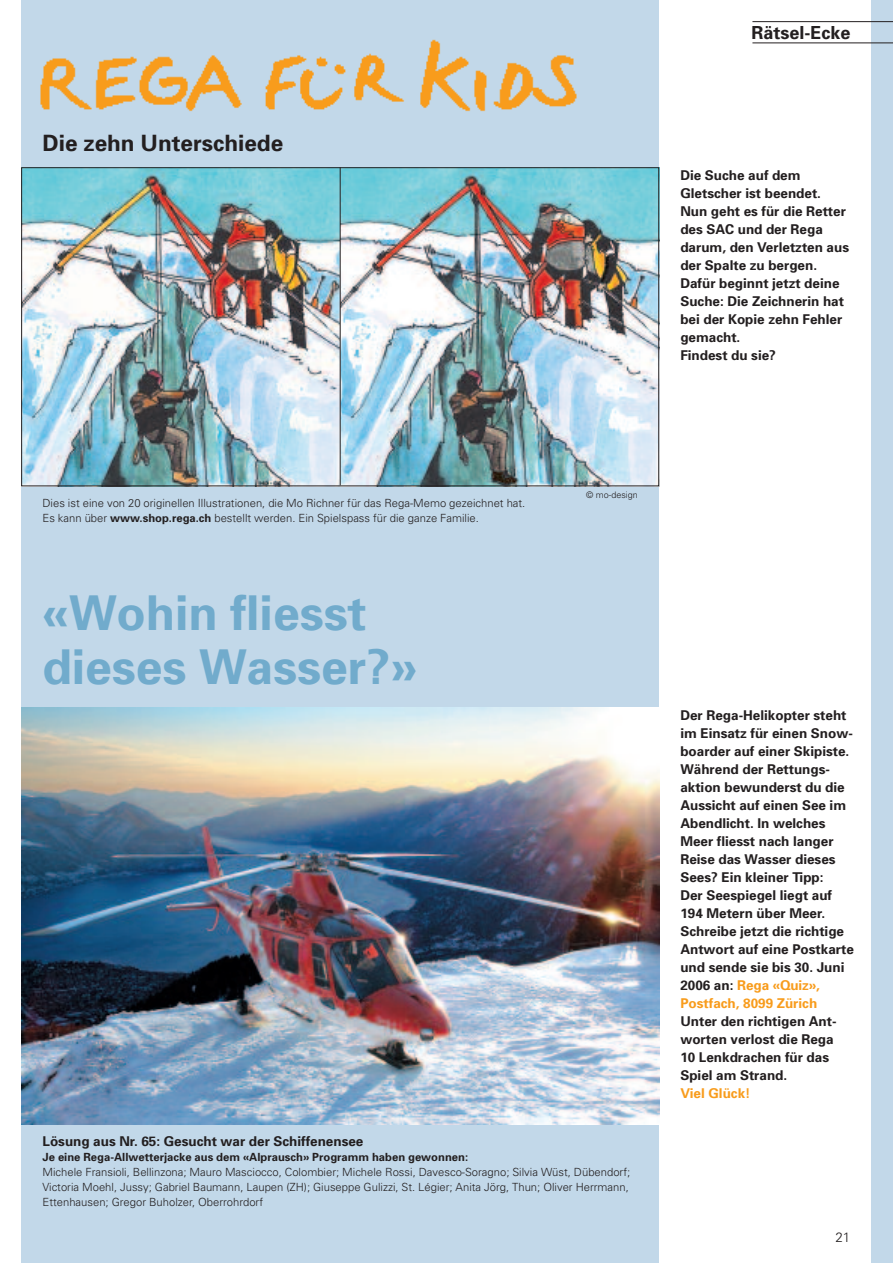
<style>
.page{position:relative;width:893px;height:1263px;background:#fff}
.page>*{position:absolute;margin:0;border:0;box-sizing:border-box;transform-origin:0 0}
.t1{font:700 48px/54px "Univers";color:#71abcc}
.t2{font:700 22.5px "Univers";color:#231f20}
.t3{font:700 18px "Univers";color:#231f20}
.t4{font:700 13.5px/18px "Univers";color:#231f20}
.t5{font:700 13.5px "Univers";color:#f89c1c}
.t6{font:300 13.5px "Univers";color:#231f20}
.t7{font:300 11.25px/15px "Univers";color:#231f20}
.t8{font:700 11.25px "Univers";color:#231f20}
.t9{font:300 9px "Univers";color:#231f20}
.s1{font-weight:700}
.s2{color:#f89c1c}
</style>
<div class="page">
<div style="left:872px;top:0;width:21px;height:1263px;background:#c2d8e9"></div>
<div style="left:21px;top:0;width:638px;height:1263px;background:#c2d8e9"></div>
<hr style="left:752px;top:21px;width:141px;height:1px;background:#231f20">
<hr style="left:752px;top:43px;width:141px;height:1px;background:#231f20">
<img style="left:21px;top:708px;width:638px;height:416px">
<img style="left:23px;top:169px;width:317px;height:315px">
<img style="left:341px;top:169px;width:316px;height:315px">
<img style="left:40px;top:39px;width:537px;height:73px">
<hr style="left:340px;top:167px;width:1px;height:318px;background:#231f20">
<h2 class="t2" style="left:43px;top:135px;width:242px">Die zehn Unterschiede</h2>
<h3 class="t3" style="left:751px;top:26px;width:101px">Rätsel-Ecke</h3>
<p class="t4" style="left:680px;top:167px;width:170px">Die Suche auf dem<br>Gletscher ist beendet.<br>Nun geht es für die Retter des SAC und der Rega darum, den Verletzten aus der Spalte zu bergen.<br>Dafür beginnt jetzt deine<br>Suche: Die Zeichnerin hat bei der Kopie zehn Fehler gemacht.<br>Findest du sie?</p>
<p class="t7" style="left:43px;top:496px;width:484px">Dies ist eine von 20 originellen Illustrationen, die Mo Richner für das Rega-Memo gezeichnet hat.<br>Es kann über <span class="s1">www.shop.rega.ch</span> bestellt werden. Ein Spielspass für die ganze Familie.</p>
<h1 class="t1" style="left:43px;top:590px;width:376px">«Wohin fliesst dieses Wasser?»</h1>
<p class="t9" style="left:586px;top:491px;width:53px">© mo-design</p>
<p class="t4" style="left:43px;top:1133px;width:322px">Lösung aus Nr. 65: Gesucht war der Schiffenensee</p>
<p class="t8" style="left:43px;top:1152px;width:427px">Je eine Rega-Allwetterjacke aus dem «Alprausch» Programm haben gewonnen:</p>
<p class="t7" style="left:43px;top:1165px;width:589px">Michele Fransioli, Bellinzona; Mauro Masciocco, Colombier; Michele Rossi, Davesco-Soragno; Silvia Wüst, Dübendorf;<br>Victoria Moehl, Jussy; Gabriel Baumann, Laupen (ZH); Giuseppe Gulizzi, St. Légier; Anita Jörg, Thun; Oliver Herrmann,<br>Ettenhausen; Gregor Buholzer, Oberrohrdorf</p>
<p class="t4" style="left:680px;top:707px;width:175px">Der Rega-Helikopter steht im Einsatz für einen Snow&shy;boarder auf einer Skipiste.<br>Während der Rettungs&shy;aktion bewunderst du die<br>Aussicht auf einen See im<br>Abendlicht. In welches<br>Meer fliesst nach langer<br>Reise das Wasser dieses<br>Sees? Ein kleiner Tipp:<br>Der Seespiegel liegt auf<br>194 Metern über Meer.<br>Schreibe jetzt die richtige<br>Antwort auf eine Postkarte und sende sie bis 30. Juni<br>2006 an: <span class="s2">Rega «Quiz»,<br>Postfach, 8099 Zürich</span></p>
<p class="t4" style="left:680px;top:1013px;width:158px">Unter den richtigen Ant&shy;worten verlost die Rega<br>10 Lenkdrachen für das<br>Spiel am Strand.</p>
<p class="t5" style="left:680px;top:1088px;width:72px">Viel Glück!</p>
<p class="t6" style="left:835px;top:1232px;width:17px">21</p>
</div>
